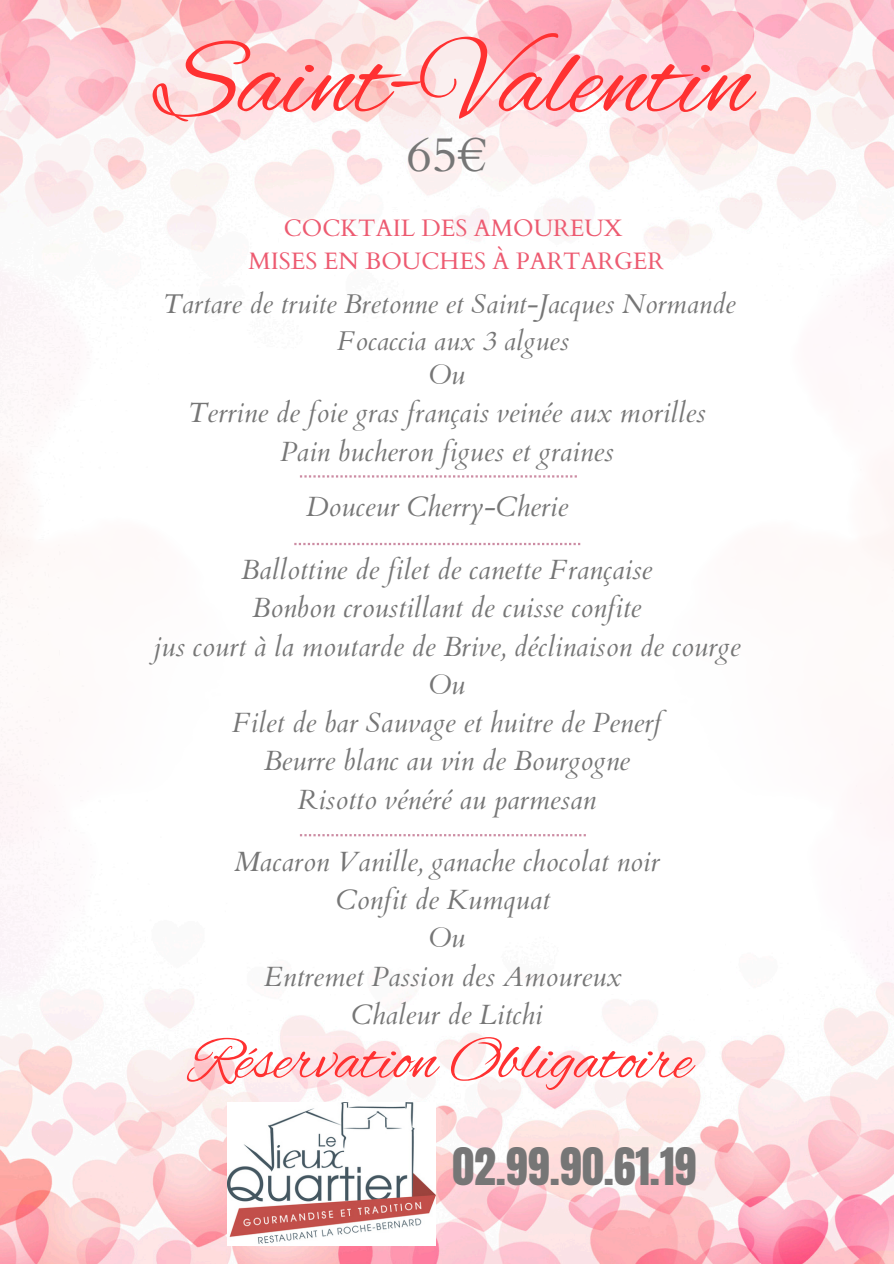
<style>
.page{position:relative;width:894px;height:1264px;background:#fff}
.page>*{position:absolute;margin:0;border:0;box-sizing:border-box;transform-origin:0 0}
.t1{font:112.35px "Alex Brush";color:#ff3131}
.t2{font:62.85px "Alex Brush";color:#ff3131}
.t3{font:49.65px "Cardo";color:#767676}
.t4{font:43.8px "Anton";color:#767676}
.t5{font:italic 27.9px/38.2px "Cardo";color:#767676;text-align:center}
.t6{font:italic 27.15px/37.2px "Cardo";color:#767676;text-align:center}
.t7{font:23.85px "Cardo";color:#ed5b71}
</style>
<div class="page">
<img style="left:0;top:0;width:893px;height:1263px">
<img style="left:576px;top:134px;width:317px;height:1007px">
<img style="left:0;top:135px;width:331px;height:1025px">
<svg style="left:300px;top:475px;width:276px;height:2px"></svg>
<svg style="left:300px;top:834px;width:285px;height:2px"></svg>
<svg style="left:294px;top:543px;width:286px;height:2px"></svg>
<img style="left:227px;top:1102px;width:208px;height:143px">
<p class="t1" style="left:154px;top:18px;width:598px">Saint-Valentin</p>
<p class="t3" style="left:406px;top:122px;width:82px">65€</p>
<h5 class="t7" style="left:283px;top:213px;width:340px">COCKTAIL DES AMOUREUX</h5>
<p class="t7" style="left:248px;top:245px;width:417px">MISES EN BOUCHES À PARTARGER</p>
<h1 class="t6" style="left:163px;top:285px;width:574px">Tartare de truite Bretonne et Saint-Jacques Normande<br>Focaccia aux 3 algues</h1>
<h3 class="t5" style="left:188px;top:356px;width:519px">Ou<br>Terrine de foie gras français veinée aux morilles<br>Pain bucheron figues et graines</h3>
<p class="t5" style="left:306px;top:488px;width:263px">Douceur Cherry-Cherie</p>
<p class="t5" style="left:153px;top:551px;width:588px">Ballottine de filet de canette Française<br>Bonbon croustillant de cuisse confite<br>jus court à la moutarde de Brive, déclinaison de courge Ou<br>Filet de bar Sauvage et huitre de Penerf<br>Beurre blanc au vin de Bourgogne<br>Risotto vénéré au parmesan</p>
<h5 class="t5" style="left:234px;top:842px;width:427px">Macaron Vanille, ganache chocolat noir<br>Confit de Kumquat<br>Ou<br>Entremet Passion des Amoureux<br>Chaleur de Litchi</h5>
<p class="t2" style="left:189px;top:1025px;width:503px">Réservation Obligatoire</p>
<h5 class="t4" style="left:452px;top:1134px;width:246px">02.99.90.61.19</h5>
</div>
